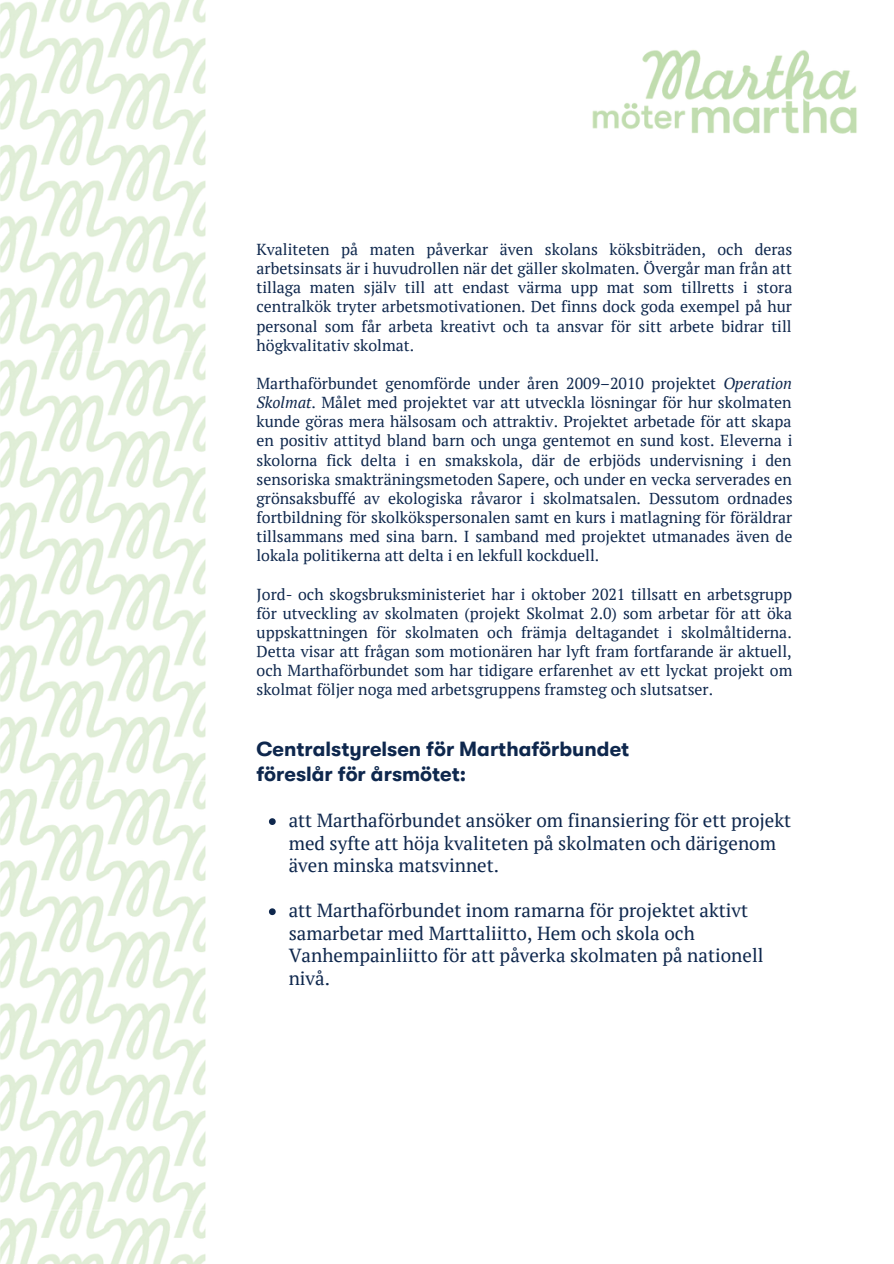
<style>
.page{position:relative;width:894px;height:1264px;background:#fff}
.page>*{position:absolute;margin:0;border:0;box-sizing:border-box;transform-origin:0 0}
.t1{font:700 20.4px "GT Walsheim";color:#0e274d}
.t2{font:18.9px/22.5px "PT Serif";color:#0e274d}
.t3{font:15.9px/19.2px "PT Serif";color:#0e274d;text-align:justify}
.s1{font-style:italic}
</style>
<div class="page">
<img style="left:0;top:0;width:205px;height:1263px">
<svg style="left:269px;top:818px;width:6px;height:7px"></svg>
<svg style="left:269px;top:908px;width:6px;height:7px"></svg>
<img style="left:592px;top:49px;width:265px;height:85px">
<p class="t3" style="left:256px;top:239px;width:537px">Kvaliteten på maten påverkar även skolans köksbiträden, och deras arbetsinsats är i huvudrollen när det gäller skolmaten. Övergår man från att tillaga maten själv till att endast värma upp mat som tillretts i stora centralkök tryter arbetsmotivationen. Det finns dock goda exempel på hur personal som får arbeta kreativt och ta ansvar för sitt arbete bidrar till högkvalitativ skolmat.</p>
<p class="t3" style="left:256px;top:373px;width:537px">Marthaförbundet genomförde under åren 2009–2010 projektet <span class="s1">Operation Skolmat</span>. Målet med projektet var att utveckla lösningar för hur skolmaten kunde göras mera hälsosam och attraktiv. Projektet arbetade för att skapa en positiv attityd bland barn och unga gentemot en sund kost. Eleverna i skolorna fick delta i en smakskola, där de erbjöds undervisning i den sensoriska smakträningsmetoden Sapere, och under en vecka serverades en grönsaksbuffé av ekologiska råvaror i skolmatsalen. Dessutom ordnades fortbildning för skolkökspersonalen samt en kurs i matlagning för föräldrar tillsammans med sina barn. I samband med projektet utmanades även de lokala politikerna att delta i en lekfull kockduell.</p>
<p class="t3" style="left:256px;top:584px;width:537px">Jord- och skogsbruksministeriet har i oktober 2021 tillsatt en arbetsgrupp för utveckling av skolmaten (projekt Skolmat 2.0) som arbetar för att öka uppskattningen för skolmaten och främja deltagandet i skolmåltiderna.<br>Detta visar att frågan som motionären har lyft fram fortfarande är aktuell, och Marthaförbundet som har tidigare erfarenhet av ett lyckat projekt om skolmat följer noga med arbetsgruppens framsteg och slutsatser.</p>
<p class="t1" style="left:256px;top:738px;width:374px">Centralstyrelsen för Marthaförbundet</p>
<p class="t1" style="left:256px;top:762px;width:211px">föreslå r för å rsmötet:</p>
<p class="t2" style="left:288px;top:808px;width:504px">att Marthaförbundet ansöker om finansiering för ett projekt med syfte att höja kvaliteten på skolmaten och därigenom även minska matsvinnet.</p>
<p class="t2" style="left:288px;top:899px;width:476px">att Marthaförbundet inom ramarna för projektet aktivt samarbetar med Marttaliitto, Hem och skola och Vanhempainliitto för att påverka skolmaten på nationell nivå.</p>
</div>
